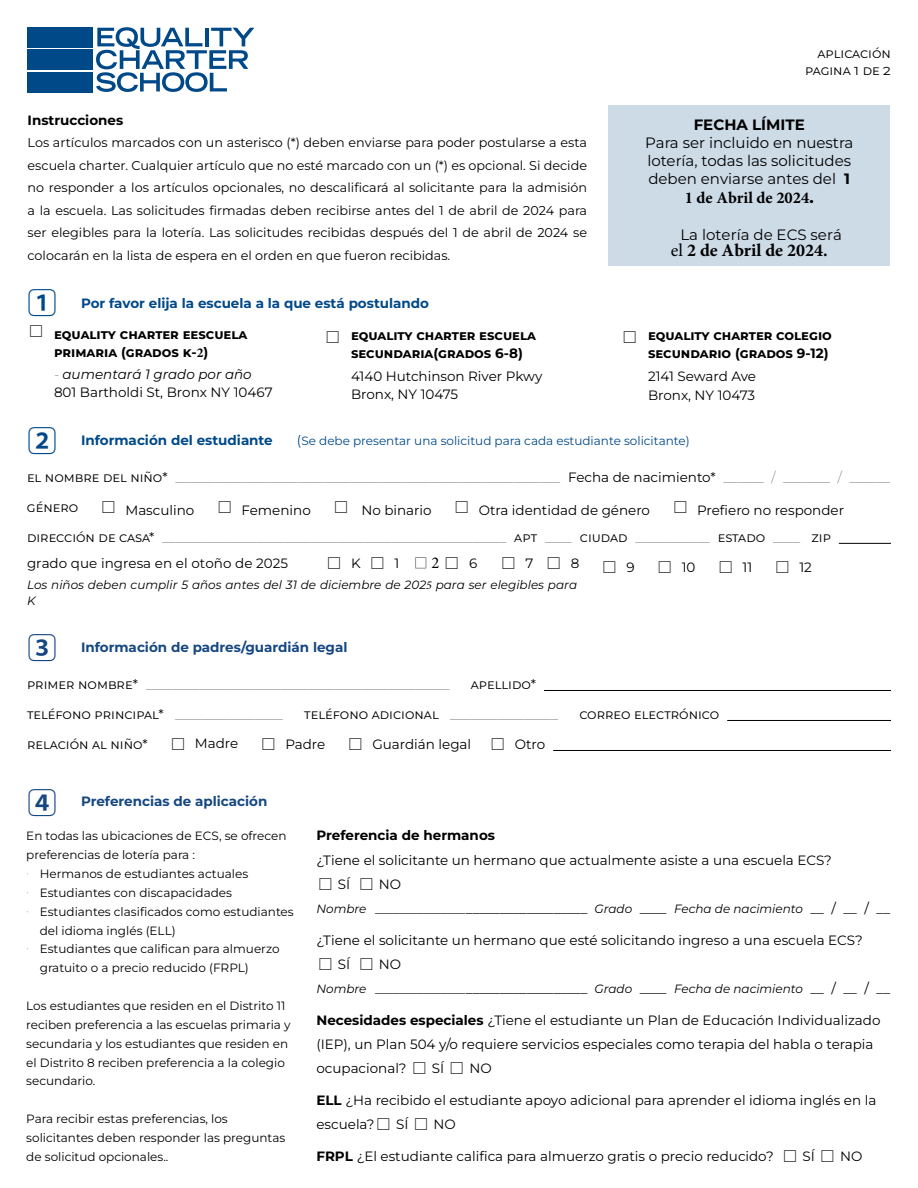
<style>
.page{position:relative;width:918px;height:1188px;background:#fff}
.page>*{position:absolute;margin:0;border:0;box-sizing:border-box;transform-origin:0 0}
.t1{font:100 30px "Montserrat";color:#000}
.t2{font:700 30px "Koz Go Pr 6 N";color:#004989}
.t3{font:700 30px "Koz Go Pr 6 N";color:#154781}
.t4{font:700 18px "Minion Pro";color:#000}
.t5{font:700 16.5px "Minion Pro";color:#000}
.t6{font:15px/18px "Montserrat";color:#000}
.t7{font:700 15px "Montserrat";color:#000}
.t8{font:13.5px/24.2px "Montserrat";color:#000}
.t9{font:100 13.5px "Montserrat";color:#000}
.t10{font:700 13.5px/18px "Montserrat";letter-spacing:.04em;color:#000}
.t11{font:700 13.5px "Montserrat";color:#004989}
.t12{font:700 13.5px "Montserrat";color:#154781}
.t13{font:700 13.5px "Montserrat";color:#000}
.t14{font:12.75px/22.5px "Montserrat";color:#000;text-align:justify}
.t15{font:12px/18.9px "Montserrat";color:#000}
.t16{font:italic 12px/15.9px "Montserrat";color:#000}
.t17{font:12px "Montserrat";color:#004989}
.s1{font-weight:100;font-size:30px}
.s2{font-family:"Minion Pro"}
.s3{font-weight:100;font-style:italic}
.s4{font-style:italic}
.s5{font-weight:700}
.s6{font-family:"Montserrat"}
.s7{font-weight:400}
.s8{font-size:13.5px}
.s9{font-weight:100}
.s10{font-weight:400;font-size:13.5px}
.s11{font-family:"Koz Min Pr 6 N"}
.s12{font-family:"Minion Pro";font-size:16.5px}
.s13{font-style:normal;font-size:13.5px}
</style>
<div class="page">
<hr style="left:839px;top:543px;width:52px;height:1px;background:#000">
<hr style="left:544px;top:690px;width:347px;height:1px;background:#000">
<hr style="left:727px;top:720px;width:164px;height:1px;background:#000">
<hr style="left:553px;top:750px;width:338px;height:1px;background:#000">
<svg style="left:96px;top:27px;width:158px;height:65px"></svg>
<div style="left:27px;top:72px;width:65px;height:20px;background:#004989"></div>
<div style="left:27px;top:50px;width:65px;height:20px;background:#004989"></div>
<div style="left:27px;top:27px;width:65px;height:20px;background:#004989"></div>
<div style="left:608px;top:105px;width:282px;height:161px;background:#cddbe7"></div>
<p class="t13" style="left:28px;top:110px;width:97px">Instrucciones</p>
<p class="t14" style="left:28px;top:131px;width:561px">Los artículos marcados con un asterisco (*) deben enviarse para poder postularse a esta escuela charter. Cualquier artículo que no esté marcado con un (*) es opcional. Si decide no responder a los artículos opcionales, no descalificará al solicitante para la admisión a la escuela. Las solicitudes firmadas deben recibirse antes del 1 de abril de 2024 para ser elegibles para la lotería. Las solicitudes recibidas después del 1 de abril de 2024 se colocarán en la lista de espera en el orden en que fueron recibidas.</p>
<h1 class="t2" style="left:27px;top:286px;width:31px">1</h1>
<p class="t11" style="left:81px;top:293px;width:350px">Por favor elija la escuela a la que está postulando</p>
<p class="t10" style="left:54px;top:324px;width:194px;text-indent:-27px"><span class="s1">□</span> equality charter eescuela primaria (grados k-<span class="s2">2</span>)</p>
<p class="t8" style="left:54px;top:365px;width:220px;line-height:17.7px"><span class="s3">-</span> <span class="s4">aumentará 1 grado por año<br></span>801 Bartholdi St, Bronx NY 10467</p>
<p class="t10" style="left:351px;top:326px;width:186px;text-indent:-27px"><span class="s1">□</span> equality charter escuela secundaria(grados 6-8)</p>
<p class="t8" style="left:351px;top:367px;width:193px;line-height:18px">4140 Hutchinson River Pkwy<br>Bronx, NY 10475</p>
<p class="t8" style="left:805px;top:45px;width:87px;line-height:16.5px;text-align:right">aplicación pagina 1 de 2</p>
<p class="t7" style="left:694px;top:114px;width:113px">FECHA LÍMITE</p>
<p class="t6" style="left:645px;top:133px;width:209px">Para ser incluido en nuestra lotería, todas las solicitudes deben enviarse antes del <span class="s5">1</span></p>
<p class="t5" style="left:685px;top:186px;width:130px">1 de Abril de 2024<span class="s6">.</span></p>
<p class="t6" style="left:680px;top:225px;width:163px">La lotería de ECS será</p>
<h2 class="t4" style="left:671px;top:238px;width:158px"><span class="s7">el</span> 2 de Abril de 2024.</h2>
<p class="t10" style="left:621px;top:326px;width:212px;text-align:right"><span class="s1">□</span> equality charter colegio secundario (grados 9-12)</p>
<p class="t8" style="left:648px;top:366px;width:109px;line-height:19.5px">2141 Seward Ave<br>Bronx, NY 10473</p>
<h1 class="t2" style="left:27px;top:424px;width:31px">2</h1>
<p class="t11" style="left:81px;top:430px;width:193px">Información del estudiante</p>
<p class="t17" style="left:297px;top:432px;width:394px"><span class="s8">(</span>Se debe presentar una solicitud para cada estudiante solicitante)</p>
<p class="t9" style="left:27px;top:468px;width:864px"><span class="s7">el nombre del niño*</span> _________________________________________________________ <span class="s7">Fecha de nacimiento*</span> ______ / _______ / ______</p>
<p class="t8" style="left:27px;top:495px;width:53px">género</p>
<p class="t8" style="left:100px;top:498px;width:96px"><span class="s1">□</span> Masculino</p>
<p class="t8" style="left:216px;top:498px;width:97px"><span class="s1">□</span> Femenino</p>
<p class="t8" style="left:332px;top:498px;width:101px"><span class="s1">□</span> No binario</p>
<p class="t8" style="left:453px;top:498px;width:199px"><span class="s1">□</span> Otra identidad de género</p>
<p class="t8" style="left:27px;top:496px;width:819px;line-height:26.7px;text-indent:644px"><span class="s1">□</span> Prefiero no responder dirección de casa* <span class="s9">___________________________________________________</span> apt <span class="s9">____</span> ciudad <span class="s9">___________</span> estado <span class="s9">____</span> zip grado que ingresa en el otoño de 2025</p>
<h1 class="t1" style="left:325px;top:541px;width:63px">□<span class="s10">K</span>□</h1>
<p class="t8" style="left:394px;top:551px;width:68px">1 <span class="s11">□</span><span class="s12">2</span><span class="s1">□</span></p>
<p class="t8" style="left:469px;top:551px;width:10px">6</p>
<h1 class="t1" style="left:500px;top:541px;width:81px">□ <span class="s10">7</span> □ <span class="s10">8</span></h1>
<h1 class="t1" style="left:601px;top:544px;width:75px">□<span class="s10">9</span> □</h1>
<p class="t8" style="left:682px;top:555px;width:15px">10</p>
<p class="t8" style="left:717px;top:555px;width:37px"><span class="s1">□</span> 11</p>
<p class="t8" style="left:774px;top:555px;width:40px"><span class="s1">□</span> 12</p>
<p class="t16" style="left:27px;top:576px;width:552px">Los niños deben cumplir 5 años antes del 31 de diciembre de 202<span class="s2">5</span> para ser elegibles para<br>K</p>
<h1 class="t3" style="left:27px;top:631px;width:31px">3</h1>
<p class="t12" style="left:81px;top:637px;width:268px">Información de padres/guardián legal</p>
<p class="t9" style="left:27px;top:675px;width:424px"><span class="s7">primer nombre*</span> _____________________________________________</p>
<p class="t8" style="left:471px;top:672px;width:67px">apellido*</p>
<p class="t8" style="left:27px;top:702px;width:258px">tel éfono principal* <span class="s9">________________</span></p>
<p class="t8" style="left:304px;top:702px;width:255px">tel éfono adicional <span class="s9">________________</span></p>
<p class="t8" style="left:579px;top:702px;width:141px">correo electrónico</p>
<p class="t8" style="left:27px;top:732px;width:122px">relación al niño*</p>
<p class="t8" style="left:169px;top:730px;width:71px"><span class="s1">□</span> Madre</p>
<p class="t8" style="left:259px;top:732px;width:67px"><span class="s1">□</span> Padre</p>
<p class="t8" style="left:347px;top:732px;width:126px"><span class="s1">□</span> Guardián legal</p>
<p class="t8" style="left:489px;top:732px;width:58px"><span class="s1">□</span> Otro</p>
<h1 class="t3" style="left:27px;top:786px;width:31px">4</h1>
<p class="t12" style="left:81px;top:792px;width:188px">Preferencias de aplicación</p>
<p class="t15" style="left:26px;top:826px;width:262px">En todas las ubicaciones de ECS, se ofrecen</p>
<p class="t15" style="left:26px;top:845px;width:170px">preferencias de lotería para :</p>
<p class="t15" style="left:26px;top:864px;width:223px"><span class="s9">∙</span> Hermanos de estudiantes actuales</p>
<p class="t15" style="left:26px;top:883px;width:207px"><span class="s9">∙</span> Estudiantes con discapacidades</p>
<p class="t15" style="left:26px;top:902px;width:269px"><span class="s9">∙</span> Estudiantes clasificados como estudiantes</p>
<p class="t15" style="left:40px;top:920px;width:137px">del idioma inglés (ELL)</p>
<p class="t15" style="left:26px;top:939px;width:255px"><span class="s9">∙</span> Estudiantes que califican para almuerzo</p>
<p class="t15" style="left:40px;top:958px;width:211px">gratuito o a precio reducido (FRPL)</p>
<p class="t15" style="left:26px;top:996px;width:266px">Los estudiantes que residen en el Distrito 11 reciben preferencia a las escuelas primaria y secundaria y los estudiantes que residen en el Distrito 8 reciben preferencia a la colegio secundario.</p>
<p class="t15" style="left:26px;top:1109px;width:261px">Para recibir estas preferencias, los solicitantes deben responder las preguntas de solicitud opcionales..</p>
<p class="t13" style="left:316px;top:826px;width:180px">Preferencia de hermanos</p>
<p class="t8" style="left:316px;top:847px;width:517px">¿Tiene el solicitante un hermano que actualmente asiste a una escuela ECS?</p>
<p class="t8" style="left:316px;top:871px;width:35px"><span class="s1">□</span> SÍ</p>
<p class="t8" style="left:357px;top:871px;width:45px"><span class="s1">□</span> NO</p>
<p class="t16" style="left:316px;top:900px;width:575px">Nombre _______________<span class="s13">__________________</span> Grado <span class="s13">____</span> Fecha de nacimiento <span class="s13">__ / __ / __</span></p>
<p class="t8" style="left:316px;top:927px;width:548px">¿Tiene el solicitante un hermano que esté solicitando ingreso a una escuela ECS?</p>
<p class="t8" style="left:316px;top:952px;width:35px"><span class="s1">□</span> SÍ</p>
<p class="t8" style="left:357px;top:952px;width:45px"><span class="s1">□</span> NO</p>
<p class="t16" style="left:316px;top:981px;width:575px">Nombre _______________<span class="s13">__________________</span> Grado <span class="s13">____</span> Fecha de nacimiento <span class="s13">__ / __ / __</span></p>
<p class="t8" style="left:316px;top:1008px;width:566px"><span class="s5">Necesidades especiales</span> ¿Tiene el estudiante un Plan de Educación Individualizado (IEP), un Plan 504 y/o requiere servicios especiales como terapia del habla o terapia ocupacional? <span class="s1">□</span> SÍ <span class="s1">□</span> NO</p>
<p class="t8" style="left:316px;top:1088px;width:561px"><span class="s5">ELL</span> ¿Ha recibido el estudiante apoyo adicional para aprender el idioma inglés en la escuela?<span class="s1">□</span> SÍ <span class="s1">□</span> NO</p>
<p class="t8" style="left:316px;top:1144px;width:459px"><span class="s5">FRPL</span> ¿El estudiante califica para almuerzo gratis o precio reducido?</p>
<p class="t8" style="left:781px;top:1144px;width:83px"><span class="s1">□</span> SÍ <span class="s1">□</span> NO</p>
</div>
